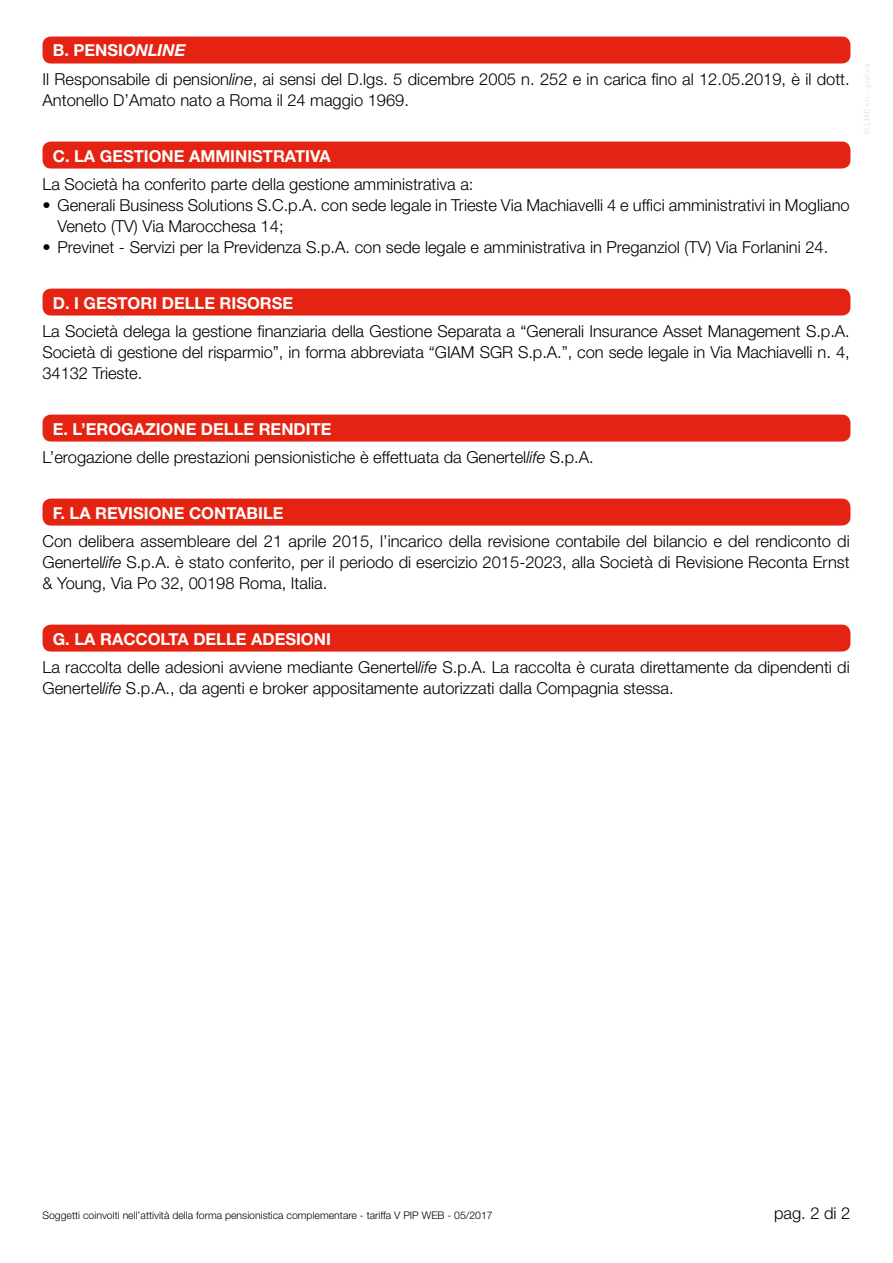
<style>
.page{position:relative;width:893px;height:1263px;background:#fff}
.page>*{position:absolute;margin:0;border:0;box-sizing:border-box;transform-origin:0 0}
.t1{font:300 16.5px/21px "Helvetica Neue";color:#000}
.t2{font:700 16.5px "Helvetica Neue";color:#fff}
.t3{font:300 10.5px "Helvetica Neue";color:#000}
.s1{font-weight:700;color:#fff}
.s2{font-weight:700;font-style:italic;color:#fff}
.s3{font-style:italic}
</style>
<div class="page">
<div style="left:43px;top:37px;width:807px;height:27px;background:#e42313;border-radius:9px"></div>
<div style="left:43px;top:142px;width:807px;height:27px;background:#e42313;border-radius:9px"></div>
<div style="left:43px;top:289px;width:807px;height:27px;background:#e42313;border-radius:9px"></div>
<div style="left:43px;top:415px;width:807px;height:27px;background:#e42313;border-radius:9px"></div>
<div style="left:43px;top:499px;width:807px;height:27px;background:#e42313;border-radius:9px"></div>
<div style="left:43px;top:625px;width:807px;height:27px;background:#e42313;border-radius:9px"></div>
<p class="t1" style="left:43px;top:36px;width:809px;line-height:28px;text-indent:10px"><span class="s1">B. PENSI</span><span class="s2">ONLINE<br></span>Il Responsabile di pension<span class="s3">line</span>, ai sensi del D.lgs. 5 dicembre 2005 n. 252 e in carica fino al 12.05.2019, è il dott.</p>
<p class="t1" style="left:43px;top:89px;width:368px">Antonello D’Amato nato a Roma il 24 maggio 1969.</p>
<p class="t2" style="left:53px;top:145px;width:280px">C. LA GESTIONE AMMINISTRATIVA</p>
<p class="t1" style="left:43px;top:173px;width:432px">La Società ha conferito parte della gestione amministrativa a:</p>
<p class="t1" style="left:58px;top:194px;width:794px;text-indent:-15px">• Generali Business Solutions S.C.p.A. con sede legale in Trieste Via Machiavelli 4 e uffici amministrativi in Mogliano<br>Veneto (TV) Via Marocchesa 14;</p>
<p class="t1" style="left:43px;top:236px;width:787px">• Previnet - Servizi per la Previdenza S.p.A. con sede legale e amministrativa in Preganziol (TV) Via Forlanini 24.</p>
<p class="t2" style="left:53px;top:292px;width:242px">D. I GESTORI DELLE RISORSE</p>
<p class="t1" style="left:43px;top:320px;width:809px;text-align:justify">La Società delega la gestione finanziaria della Gestione Separata a “Generali Insurance Asset Management S.p.A.<br>Società di gestione del risparmio”, in forma abbreviata “GIAM SGR S.p.A.”, con sede legale in Via Machiavelli n. 4, 34132 Trieste.</p>
<p class="t1" style="left:43px;top:414px;width:553px;line-height:28px;text-indent:10px"><span class="s1">E. L’EROGAZIONE DELLE RENDITE<br></span>L’erogazione delle prestazioni pensionistiche è effettuata da Genertel<span class="s3">life</span> S.p.A.</p>
<p class="t2" style="left:53px;top:502px;width:232px">F. LA REVISIONE CONTABILE</p>
<p class="t1" style="left:43px;top:530px;width:809px;text-align:justify">Con delibera assembleare del 21 aprile 2015, l’incarico della revisione contabile del bilancio e del rendiconto di Genertel<span class="s3">life</span> S.p.A. è stato conferito, per il periodo di esercizio 2015-2023, alla Società di Revisione Reconta Ernst &amp; Young, Via Po 32, 00198 Roma, Italia.</p>
<p class="t1" style="left:43px;top:624px;width:809px;line-height:28px;text-indent:10px"><span class="s1">G. LA RACCOLTA DELLE ADESIONI<br></span>La raccolta delle adesioni avviene mediante Genertel<span class="s3">life</span> S.p.A. La raccolta è curata direttamente da dipendenti di</p>
<p class="t1" style="left:43px;top:677px;width:633px">Genertel<span class="s3">life</span> S.p.A., da agenti e broker appositamente autorizzati dalla Compagnia stessa.</p>
<p class="t3" style="left:43px;top:1208px;width:452px">Soggetti coinvolti nell’attività della forma pensionistica complementare - tariffa V PIP WEB - 05/2017</p>
<p class="t1" style="left:774px;top:1202px;width:78px">pag. 2 di 2</p>
</div>
